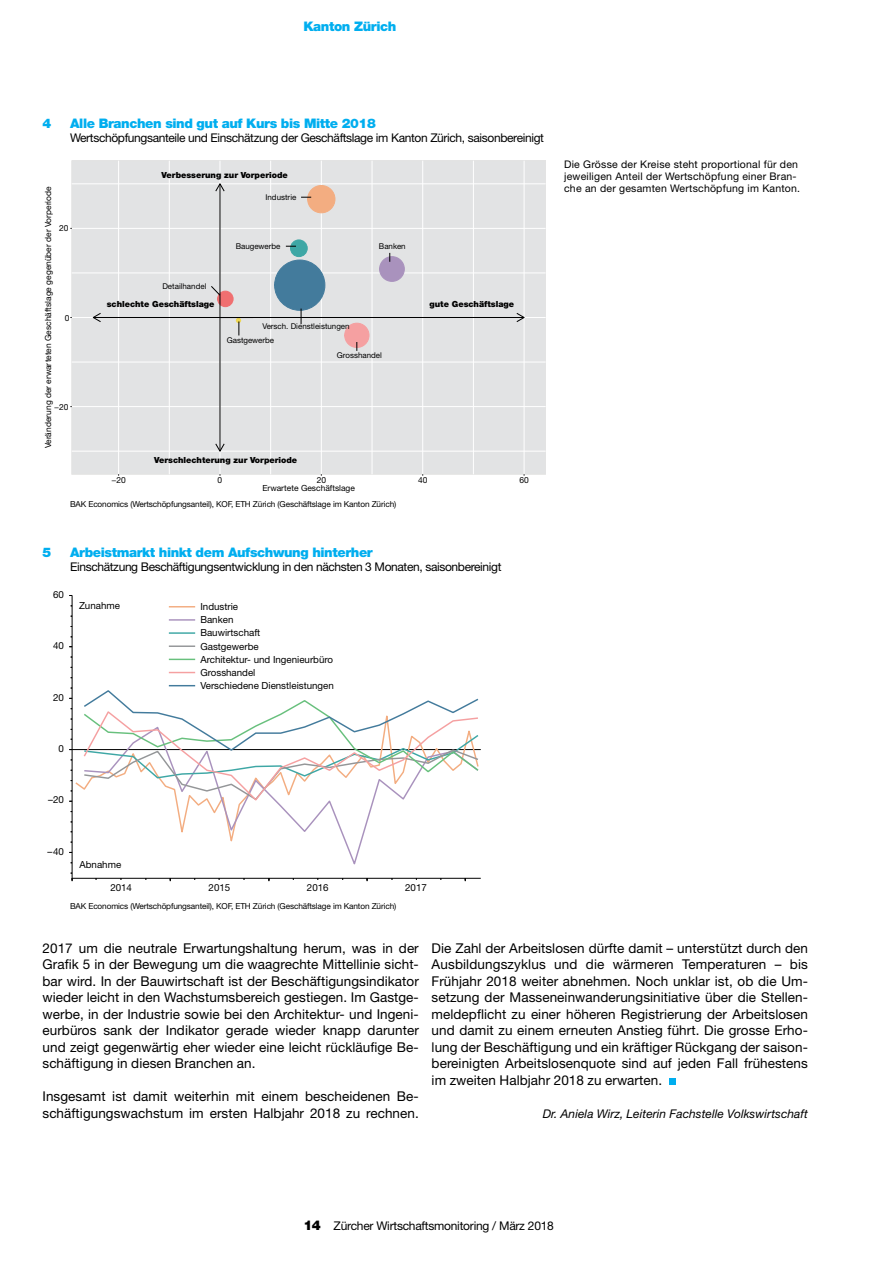
<style>
.page{position:relative;width:893px;height:1263px;background:#fff}
.page>*{position:absolute;margin:0;border:0;box-sizing:border-box;transform-origin:0 0}
.t1{font:13.5px/16.5px "Helvetica Neue LT Std";letter-spacing:.005em;color:#000;text-align:justify}
.t2{font:900 13.2px "Helvetica Neue LT Std";letter-spacing:-.03em;color:#00aeef}
.t3{font:12px "Helvetica Neue LT Std";letter-spacing:-.03em;color:#000}
.t4{font:italic 12px "Helvetica Neue LT Std";letter-spacing:.005em;color:#000}
.t5{font:10.5px/12px "Helvetica Neue LT Std";letter-spacing:.02em;color:#000}
.t6{font:9.75px/13.2px "Helvetica Neue LT Std";color:#000}
.t7{font:8.4px "Helvetica Neue LT Std";color:#000}
.t8{font:900 8.4px "Helvetica Neue LT Std";color:#000}
.t9{font:8.25px "Helvetica Neue LT Std";letter-spacing:-.015em;color:#000}
.t10{font:7.95px "Helvetica Neue LT Std";color:#000}
.s1{font-weight:900;font-size:13.5px}
</style>
<div class="page">
<div style="left:72px;top:161px;width:474px;height:313px;background:#e2e3e4"></div>
<hr style="left:72px;top:451px;width:474px;height:1px;background:#fff">
<hr style="left:72px;top:362px;width:474px;height:1px;background:#fff">
<hr style="left:72px;top:273px;width:474px;height:1px;background:#fff">
<hr style="left:72px;top:184px;width:474px;height:1px;background:#fff">
<hr style="left:169px;top:161px;width:1px;height:313px;background:#fff">
<hr style="left:270px;top:161px;width:1px;height:313px;background:#fff">
<hr style="left:372px;top:161px;width:1px;height:313px;background:#fff">
<hr style="left:473px;top:161px;width:1px;height:313px;background:#fff">
<hr style="left:72px;top:406px;width:474px;height:1px;background:#fff">
<hr style="left:72px;top:317px;width:474px;height:1px;background:#fff">
<hr style="left:72px;top:228px;width:474px;height:1px;background:#fff">
<hr style="left:118px;top:161px;width:1px;height:313px;background:#fff">
<hr style="left:220px;top:161px;width:1px;height:313px;background:#fff">
<hr style="left:321px;top:161px;width:1px;height:313px;background:#fff">
<hr style="left:422px;top:161px;width:1px;height:313px;background:#fff">
<hr style="left:524px;top:161px;width:1px;height:313px;background:#fff">
<div style="left:379px;top:256px;width:25px;height:26px;background:#a992bd;border:1px solid #a992bd;border-radius:50%"></div>
<div style="left:290px;top:240px;width:17px;height:17px;background:#3ea7a5;border:1px solid #3ea7a5;border-radius:50%"></div>
<div style="left:274px;top:260px;width:51px;height:50px;background:#437b9c;border:1px solid #437b9c;border-radius:50%"></div>
<div style="left:307px;top:185px;width:28px;height:28px;background:#f3ad81;border:1px solid #f3ad81;border-radius:50%"></div>
<div style="left:217px;top:291px;width:16px;height:16px;background:#f06f70;border:1px solid #f06f70;border-radius:50%"></div>
<div style="left:345px;top:323px;width:24px;height:25px;background:#f5a0a1;border:1px solid #f5a0a1;border-radius:50%"></div>
<hr style="left:219px;top:184px;width:1px;height:133px;background:#000">
<svg style="left:214px;top:182px;width:12px;height:10px"></svg>
<hr style="left:219px;top:317px;width:1px;height:134px;background:#000">
<svg style="left:215px;top:442px;width:10px;height:11px"></svg>
<hr style="left:93px;top:317px;width:127px;height:1px;background:#000">
<svg style="left:92px;top:313px;width:9px;height:9px"></svg>
<hr style="left:220px;top:317px;width:304px;height:1px;background:#000">
<svg style="left:516px;top:312px;width:9px;height:11px"></svg>
<svg style="left:301px;top:309px;width:1px;height:15px"></svg>
<svg style="left:211px;top:286px;width:10px;height:10px"></svg>
<svg style="left:236px;top:318px;width:5px;height:17px"></svg>
<div style="left:669px;top:1078px;width:6px;height:7px;background:#00aeef"></div>
<hr style="left:72px;top:749px;width:409px;height:1px;background:#000">
<svg style="left:176px;top:802px;width:198px;height:63px"></svg>
<hr style="left:72px;top:878px;width:409px;height:1px;background:#000">
<hr style="left:72px;top:595px;width:1px;height:283px;background:#000">
<svg style="left:71px;top:873px;width:2px;height:8px"></svg>
<svg style="left:169px;top:606px;width:26px;height:1px"></svg>
<hr style="left:169px;top:619px;width:26px;height:2px;background:#a992bd">
<hr style="left:169px;top:632px;width:26px;height:2px;background:#3ea7a5">
<hr style="left:169px;top:645px;width:26px;height:2px;background:#949698">
<svg style="left:169px;top:659px;width:26px;height:1px"></svg>
<svg style="left:169px;top:672px;width:26px;height:1px"></svg>
<svg style="left:82px;top:685px;width:398px;height:117px"></svg>
<p class="t2" style="left:303px;top:18px;width:95px">Kanton Zürich</p>
<p class="t2" style="left:43px;top:115px;width:10px">4</p>
<p class="t2" style="left:70px;top:115px;width:307px">Alle Branchen sind gut auf Kurs bis Mitte 2018</p>
<p class="t3" style="left:70px;top:130px;width:475px">Wertschöpfungsanteile und Einschätzung der Geschäftslage im Kanton Zürich, saisonbereinigt</p>
<p class="t7" style="left:43px;top:448px;width:263px;rotate:-90deg">Veränderung der erwarteten Geschäftslage gegenüber der Vorperiode</p>
<p class="t7" style="left:59px;top:223px;width:11px">20</p>
<p class="t7" style="left:65px;top:312px;width:6px">0</p>
<p class="t7" style="left:54px;top:402px;width:16px">−20</p>
<p class="t8" style="left:162px;top:170px;width:128px">Verbesserung zur Vorperiode</p>
<p class="t10" style="left:265px;top:192px;width:32px">Industrie</p>
<p class="t10" style="left:236px;top:241px;width:46px">Baugewerbe</p>
<p class="t10" style="left:379px;top:241px;width:28px">Banken</p>
<p class="t10" style="left:162px;top:282px;width:46px">Detailhandel</p>
<p class="t8" style="left:107px;top:299px;width:109px">schlechte Geschäftslage</p>
<p class="t10" style="left:262px;top:322px;width:89px">Versch. Dienstleistungen</p>
<p class="t10" style="left:227px;top:335px;width:49px">Gastgewerbe</p>
<p class="t10" style="left:337px;top:351px;width:47px">Grosshandel</p>
<p class="t8" style="left:429px;top:299px;width:86px">gute Geschäftslage</p>
<p class="t8" style="left:154px;top:455px;width:144px">Verschlechterung zur Vorperiode</p>
<p class="t7" style="left:111px;top:475px;width:16px">−20</p>
<p class="t7" style="left:218px;top:475px;width:6px">0</p>
<p class="t7" style="left:317px;top:475px;width:11px">20</p>
<p class="t7" style="left:418px;top:475px;width:11px">40</p>
<p class="t7" style="left:519px;top:475px;width:11px">60</p>
<p class="t7" style="left:262px;top:483px;width:94px">Erwartete Geschäftslage</p>
<p class="t9" style="left:70px;top:499px;width:328px">BAK Economics (Wertschöpfungsanteil), KOF, ETH Zürich (Geschäftslage im Kanton Zürich)</p>
<p class="t2" style="left:43px;top:544px;width:10px">5</p>
<p class="t2" style="left:70px;top:544px;width:304px">Arbeistmarkt hinkt dem Aufschwung hinterher</p>
<p class="t3" style="left:70px;top:559px;width:433px">Einschätzung Beschäftigungsentwicklung in den nächsten 3 Monaten, saisonbereinigt</p>
<p class="t6" style="left:53px;top:587px;width:12px">60</p>
<p class="t6" style="left:53px;top:639px;width:12px">40</p>
<p class="t6" style="left:53px;top:690px;width:12px">20</p>
<p class="t6" style="left:79px;top:598px;width:43px">Zunahme</p>
<p class="t6" style="left:200px;top:600px;width:135px">Industrie<br>Banken<br>Bauwirtschaft<br>Gastgewerbe<br>Architektur- und Ingenieurbüro<br>Grosshandel<br>Verschiedene Dienstleistungen</p>
<p class="t6" style="left:58px;top:742px;width:7px">0</p>
<p class="t6" style="left:48px;top:793px;width:17px">–20</p>
<p class="t6" style="left:48px;top:845px;width:18px">–40</p>
<p class="t6" style="left:80px;top:858px;width:43px">Abnahme</p>
<p class="t6" style="left:110px;top:881px;width:23px">2014</p>
<p class="t6" style="left:209px;top:881px;width:23px">2015</p>
<p class="t6" style="left:307px;top:881px;width:23px">2016</p>
<p class="t6" style="left:405px;top:881px;width:23px">2017</p>
<p class="t9" style="left:70px;top:901px;width:328px">BAK Economics (Wertschöpfungsanteil), KOF, ETH Zürich (Geschäftslage im Kanton Zürich)</p>
<p class="t5" style="left:564px;top:158px;width:238px">Die Grösse der Kreise steht proportional für den jeweiligen Anteil der Wertschöpfung einer Bran&shy;che an der gesamten Wertschöpfung im Kanton.</p>
<p class="t1" style="left:43px;top:939px;width:378px">2017 um die neutrale Erwartungshaltung herum, was in der Grafik 5 in der Bewegung um die waagrechte Mittellinie sicht&shy;bar wird. In der Bauwirtschaft ist der Beschäftigungsindikator wieder leicht in den Wachstumsbereich gestiegen. Im Gastge&shy;werbe, in der Industrie sowie bei den Architektur- und Ingeni&shy;eurbüros sank der Indikator gerade wieder knapp darunter und zeigt gegenwärtig eher wieder eine leicht rückläufige Be&shy;schäftigung in diesen Branchen an.</p>
<p class="t1" style="left:43px;top:1088px;width:378px">Insgesamt ist damit weiterhin mit einem bescheidenen Be&shy;schäftigungswachstum im ersten Halbjahr 2018 zu rechnen.</p>
<p class="t1" style="left:432px;top:939px;width:378px">Die Zahl der Arbeitslosen dürfte damit – unterstützt durch den Ausbildungszyklus und die wärmeren Temperaturen – bis Frühjahr 2018 weiter abnehmen. Noch unklar ist, ob die Um&shy;setzung der Masseneinwanderungsinitiative über die Stellen&shy;meldepflicht zu einer höheren Registrierung der Arbeitslosen und damit zu einem erneuten Anstieg führt. Die grosse Erho&shy;lung der Beschäftigung und ein kräftiger Rückgang der saison&shy;bereinigten Arbeitslosenquote sind auf jeden Fall frühestens im zweiten Halbjahr 2018 zu erwarten.</p>
<p class="t4" style="left:543px;top:1106px;width:267px">Dr. Aniela Wirz, Leiterin Fachstelle Volkswirtschaft</p>
<p class="t3" style="left:303px;top:1219px;width:252px"><span class="s1">14</span> Zürcher Wirtschaftsmonitoring / März 2018</p>
</div>
